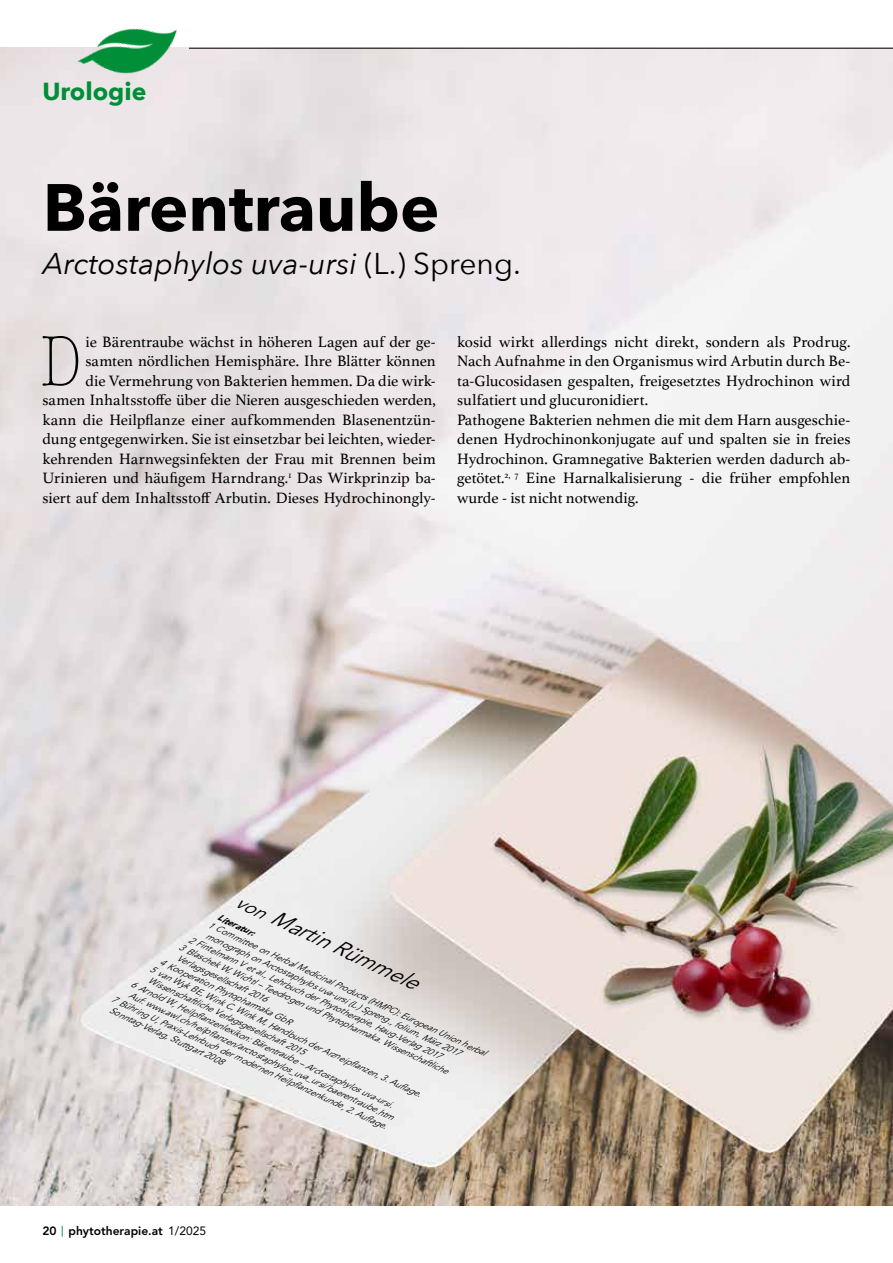
<style>
.page{position:relative;width:893px;height:1263px;background:#fff}
.page>*{position:absolute;margin:0;border:0;box-sizing:border-box;transform-origin:0 0}
.t1{font:300 condensed 73.95px "American Typewriter";color:#000}
.t2{font:700 66px "Avenir Next";color:#000}
.t3{font:italic 30px "Avenir Next";color:#000}
.t4{font:700 24.6px "Avenir Next";color:#008e38}
.t5{font:italic 21px "Avenir";color:#000;scale:1.04 1}
.t6{font:15.75px/19.5px "Athelas";color:#000;text-align:right}
.t7{font:800 12px "Avenir";color:#000}
.t8{font:italic 9px "Avenir";color:#000}
.t9{font:italic 900 9px "Avenir LT Std";color:#000}
.s1{font-style:normal}
.s2{font-family:"Lucida Grande";font-weight:400;color:#008e38}
.s3{font-weight:400}
</style>
<div class="page">
<img style="left:0;top:47px;width:893px;height:1158px">
<hr style="left:189px;top:48px;width:704px;height:1px;background:#000">
<img style="left:75px;top:28px;width:115px;height:60px">
<svg style="left:234px;top:900px;width:34px;height:18px"></svg>
<h3 class="t4" style="left:43px;top:70px;width:105px">Urologie</h3>
<h2 class="t2" style="left:43px;top:151px;width:398px">Bärentraube</h2>
<h3 class="t3" style="left:43px;top:238px;width:479px">Arctostaphylos uva-ursi <span class="s1">(L.) Spreng.</span></h3>
<p class="t6" style="left:43px;top:331px;width:395px">ie Bärentraube wächst in höheren Lagen auf der ge&shy;samten nördlichen Hemisphäre. Ihre Blätter können<br>die Vermehrung von Bakterien hemmen. Da die wirk&shy;samen Inhaltsstoffe über die Nieren ausgeschieden werden, kann die Heilpflanze einer aufkommenden Blasenentzün&shy;dung entgegenwirken. Sie ist einsetzbar bei leichten, wieder&shy;kehrenden Harnwegsinfekten der Frau mit Brennen beim Urinieren und häufigem Harndrang.<sup>1</sup> Das Wirkprinzip ba&shy;siert auf dem Inhaltsstoff Arbutin. Dieses Hydrochinongly-</p>
<p class="t6" style="left:457px;top:331px;width:395px;text-align:left">kosid wirkt allerdings nicht direkt, sondern als Prodrug.<br>Nach Aufnahme in den Organismus wird Arbutin durch Be&shy;ta-Glucosidasen gespalten, freigesetztes Hydrochinon wird sulfatiert und glucuronidiert.<br>Pathogene Bakterien nehmen die mit dem Harn ausgeschie&shy;denen Hydrochinonkonjugate auf und spalten sie in freies Hydrochinon. Gramnegative Bakterien werden dadurch ab&shy;getötet.<sup>2,</sup> <sup>7</sup> Eine Harnalkalisierung - die früher empfohlen wurde - ist nicht notwendig.</p>
<h1 class="t1" style="left:40px;top:312px;width:43px">D</h1>
<p class="t9" style="left:220px;top:912px;width:41px;rotate:25deg">Literatur:</p>
<h3 class="t5" style="left:277px;top:905px;width:155px;rotate:25deg">Martin Rümmele</h3>
<p class="t8" style="left:211px;top:919px;width:307px;rotate:25deg">1 Committee on Herbal Medicinal Products (HMPC): European Union herbal</p>
<p class="t8" style="left:209px;top:930px;width:282px;rotate:25deg">monograph on Arctostaphylos uva-ursi (L.) Spreng., folium, März 2017</p>
<p class="t8" style="left:191px;top:934px;width:280px;rotate:25deg">2 Fintelmann V et al., Lehrbuch der Phytotherapie, Haug-Verlag 2017</p>
<p class="t8" style="left:182px;top:942px;width:297px;rotate:25deg">3 Blaschek W, Wichtl – Teedrogen und Phytopharmaka. Wissenschaftliche</p>
<p class="t8" style="left:180px;top:953px;width:100px;rotate:25deg">Verlagsgesellschaft 2016</p>
<p class="t8" style="left:162px;top:956px;width:145px;rotate:25deg">4 Kooperation Phytopharmaka GbR</p>
<p class="t8" style="left:153px;top:964px;width:300px;rotate:25deg">5 van Wyk BE, Wink C, Wink M, Handbuch der Arzneipfl anzen, 3. Aufl age.</p>
<p class="t8" style="left:151px;top:975px;width:174px;rotate:25deg">Wissenschaftliche Verlagsgesellschaft 2015</p>
<p class="t8" style="left:133px;top:979px;width:290px;rotate:25deg">6 Arnold W, Heilpfl anzenlexikon: Bärentraube – Arctostaphylos uva-ursi.</p>
<p class="t8" style="left:132px;top:990px;width:292px;rotate:25deg">Auf: www.awl.ch/heilpfl anzen/arctostaphylos_uva_ursi/baerentraube.htm</p>
<p class="t8" style="left:114px;top:993px;width:304px;rotate:25deg">7 Bühring U, Praxis-Lehrbuch der modernen Heilpfl anzenkunde, 2. Aufl age.</p>
<p class="t8" style="left:112px;top:1004px;width:126px;rotate:25deg">Sonntag-Verlag, Stuttgart 2008</p>
<p class="t7" style="left:43px;top:1223px;width:165px">20 <span class="s2">|</span> phytotherapie.at <span class="s3">1/2025</span></p>
</div>
